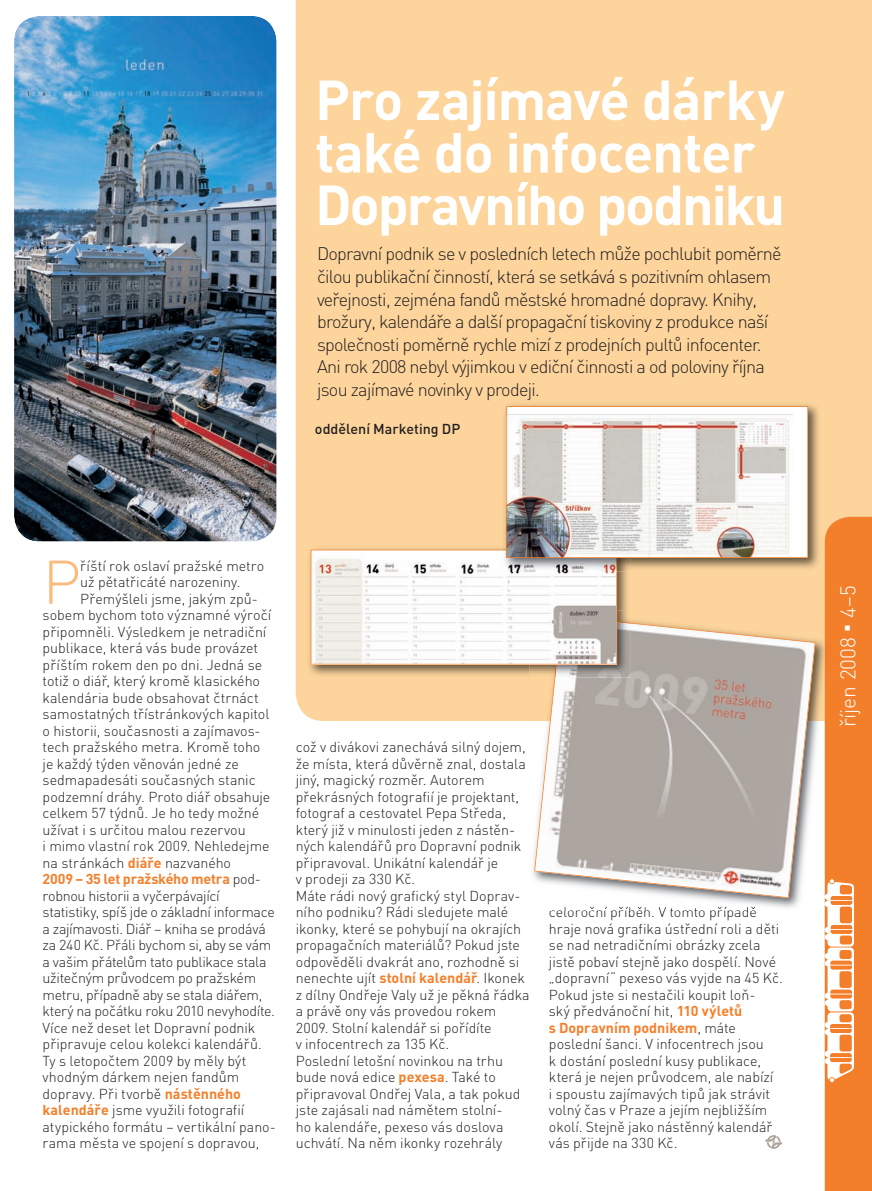
<style>
.page{position:relative;width:872px;height:1191px;background:#fff}
.page>*{position:absolute;margin:0;border:0;box-sizing:border-box;transform-origin:0 0}
.t1{font:300 60.6px "DINCE";color:#fbbb7d}
.t2{font:700 55.5px/52.5px "DINCE";letter-spacing:-.02em;color:#fff}
.t3{font:300 21px "DINCE";letter-spacing:-.03em;color:#fff}
.t4{font:300 21px "DINCE";color:#fff}
.t5{font:300 18px/22.5px "DINCE";letter-spacing:-.04em;color:#231f20}
.t6{font:300 14.25px/16.5px "DINCE";color:#231f20}
.t7{font:300 14.25px "DINCE";letter-spacing:-.02em;color:#231f20}
.t8{font:300 14.25px "DINCE";letter-spacing:-.025em;color:#231f20}
.t9{font:700 14.25px "DINCE";letter-spacing:-.015em;color:#f47f2a}
.t10{font:500 14.25px "DINCE";color:#231f20}
.s1{font-weight:700;color:#f47f2a}
.s2{font-weight:300;color:#231f20}
.s3{font-weight:900;font-size:27px}
.s4{font-weight:900}
</style>
<div class="page">
<div style="left:296px;top:0;width:575px;height:721px;background:#fdd59c"></div>
<img style="left:14px;top:16px;width:262px;height:525px;border-radius:26px">
<svg style="left:765px;top:1135px;width:17px;height:13px"></svg>
<img style="left:529px;top:610px;width:295px;height:298px">
<img style="left:642px;top:907px;width:114px;height:4px">
<img style="left:550px;top:907px;width:92px;height:4px">
<svg style="left:534px;top:615px;width:281px;height:283px;fill:#ada6a0"></svg>
<img style="left:306px;top:545px;width:324px;height:132px">
<img style="left:529px;top:610px;width:101px;height:67px">
<img style="left:554px;top:621px;width:76px;height:56px">
<svg style="left:310px;top:549px;width:307px;height:115px"></svg>
<img style="left:501px;top:401px;width:320px;height:170px">
<img style="left:501px;top:545px;width:129px;height:26px">
<img style="left:501px;top:549px;width:116px;height:22px">
<svg style="left:506px;top:406px;width:301px;height:152px"></svg>
<svg style="left:824px;top:517px;width:48px;height:674px;background:#f5954f"></svg>
<h2 class="t2" style="left:315px;top:80px;width:471px">Pro zajímavé dárky také do infocenter<br>Dopravního podniku</h2>
<p class="t5" style="left:317px;top:245px;width:466px">Dopravní podnik se v posledních letech může pochlubit poměrně čilou publikační činností, která se setkává s pozitivním ohlasem veřejnosti, zejména fandů městské hromadné dopravy. Knihy, brožury, kalendáře a další propagační tiskoviny z produkce naší společnosti poměrně rychle mizí z prodejních pultů infocenter.<br>Ani rok 2008 nebyl výjimkou v ediční činnosti a od poloviny října jsou zajímavé novinky v prodeji.</p>
<p class="t10" style="left:315px;top:424px;width:147px">oddělení Marketing DP</p>
<h1 class="t1" style="left:43px;top:560px;width:40px">P</h1>
<p class="t6" style="left:80px;top:559px;width:185px">říští rok oslaví pražské metro</p>
<p class="t6" style="left:80px;top:575px;width:162px">už pětatřicáté narozeniny.</p>
<p class="t6" style="left:80px;top:592px;width:179px">Přemýšleli jsme, jakým způ-</p>
<p class="t6" style="left:43px;top:608px;width:230px">sobem bychom toto významné výročí</p>
<p class="t6" style="left:43px;top:625px;width:225px">připomněli. Výsledkem je netradiční</p>
<p class="t6" style="left:43px;top:641px;width:217px">publikace, která vás bude provázet</p>
<p class="t6" style="left:43px;top:658px;width:221px">příštím rokem den po dni. Jedná se</p>
<p class="t6" style="left:43px;top:674px;width:219px">totiž o diář, který kromě klasického</p>
<p class="t6" style="left:43px;top:691px;width:218px">kalendária bude obsahovat čtrnáct</p>
<p class="t6" style="left:43px;top:707px;width:228px">samostatných třístránkových kapitol</p>
<p class="t6" style="left:43px;top:724px;width:219px">o historii, současnosti a zajímavos-</p>
<p class="t6" style="left:43px;top:740px;width:219px">tech pražského metra. Kromě toho</p>
<p class="t6" style="left:43px;top:757px;width:198px">je každý týden věnován jedné ze</p>
<p class="t6" style="left:43px;top:773px;width:214px">sedmapadesáti současných stanic</p>
<p class="t6" style="left:43px;top:790px;width:229px">podzemní dráhy. Proto diář obsahuje</p>
<p class="t6" style="left:43px;top:806px;width:218px">celkem 57 týdnů. Je ho tedy možné</p>
<p class="t6" style="left:43px;top:823px;width:204px">užívat i s určitou malou rezervou</p>
<p class="t6" style="left:43px;top:839px;width:228px">i mimo vlastní rok 2009. Nehledejme</p>
<p class="t6" style="left:43px;top:856px;width:190px">na stránkách <span class="s1">diáře</span> nazvaného</p>
<p class="t9" style="left:43px;top:874px;width:220px">2009 – 35 let pražského metra <span class="s2">pod-</span></p>
<p class="t8" style="left:43px;top:890px;width:178px">robnou historii a vyčerpávající</p>
<p class="t8" style="left:43px;top:907px;width:234px">statistiky, spíš jde o základní informace</p>
<p class="t7" style="left:43px;top:923px;width:225px">a zajímavosti. Diář – kniha se prodává</p>
<p class="t6" style="left:43px;top:938px;width:230px">za 240 Kč. Přáli bychom si, aby se vám</p>
<p class="t7" style="left:43px;top:956px;width:225px">a vašim přátelům tato publikace stala</p>
<p class="t6" style="left:43px;top:971px;width:215px">užitečným průvodcem po pražském</p>
<p class="t7" style="left:43px;top:989px;width:221px">metru, případně aby se stala diářem,</p>
<p class="t7" style="left:43px;top:1006px;width:234px">který na počátku roku 2010 nevyhodíte.</p>
<p class="t6" style="left:43px;top:1021px;width:214px">Více než deset let Dopravní podnik</p>
<p class="t6" style="left:43px;top:1037px;width:221px">připravuje celou kolekci kalendářů.</p>
<p class="t6" style="left:43px;top:1054px;width:205px">Ty s letopočtem 2009 by měly být</p>
<p class="t6" style="left:43px;top:1070px;width:198px">vhodným dárkem nejen fandům</p>
<p class="t6" style="left:43px;top:1087px;width:200px">dopravy. Při tvorbě <span class="s1">nástěnného</span></p>
<p class="t6" style="left:43px;top:1103px;width:203px"><span class="s1">kalendáře</span> jsme využili fotografií</p>
<p class="t6" style="left:43px;top:1120px;width:235px">atypického formátu – vertikální pano-</p>
<p class="t6" style="left:43px;top:1136px;width:218px">rama města ve spojení s dopravou,</p>
<p class="t6" style="left:296px;top:740px;width:235px">což v divákovi zanechává silný dojem, že místa, která důvěrně znal, dostala jiný, magický rozměr. Autorem překrásných fotografií je projektant, fotograf a cestovatel Pepa Středa, který již v minulosti jeden z nástěn&shy;ných kalendářů pro Dopravní podnik připravoval. Unikátní kalendář je<br>v prodeji za 330 Kč.<br>Máte rádi nový grafický styl Doprav&shy;ního podniku? Rádi sledujete malé ikonky, které se pohybují na okrajích propagačních materiálů? Pokud jste odpověděli dvakrát ano, rozhodně si nenechte ujít <span class="s1">stolní kalendář</span>. Ikonek z dílny Ondřeje Valy už je pěkná řádka a právě ony vás provedou rokem 2009. Stolní kalendář si pořídíte<br>v infocentrech za 135 Kč.<br>Poslední letošní novinkou na trhu bude nová edice <span class="s1">pexesa</span>. Také to připravoval Ondřej Vala, a tak pokud jste zajásali nad námětem stolní-<br>ho kalendáře, pexeso vás doslova uchvátí. Na něm ikonky rozehrály</p>
<p class="t6" style="left:549px;top:905px;width:235px">celoroční příběh. V tomto případě hraje nová grafika ústřední roli a děti se nad netradičními obrázky zcela jistě pobaví stejně jako dospělí. Nové „dopravní“ pexeso vás vyjde na 45 Kč.<br>Pokud jste si nestačili koupit loň-<br>ský předvánoční hit, <span class="s1">110 výletů<br>s Dopravním podnikem</span>, máte poslední šanci. V infocentrech jsou<br>k dostání poslední kusy publikace, která je nejen průvodcem, ale nabízí<br>i spoustu zajímavých tipů jak strávit volný čas v Praze a jejím nejbližším okolí. Stejně jako nástěnný kalendář vás přijde na 330 Kč.</p>
<h3 class="t4" style="left:840px;top:727px;width:143px;rotate:-90deg">říjen 2008 <span class="s3">∤</span> 4–5</h3>
<h3 class="t3" style="left:841px;top:760px;width:156px;rotate:-90deg">leden 2008 <span class="s4">∤</span> 12 –13</h3>
</div>
